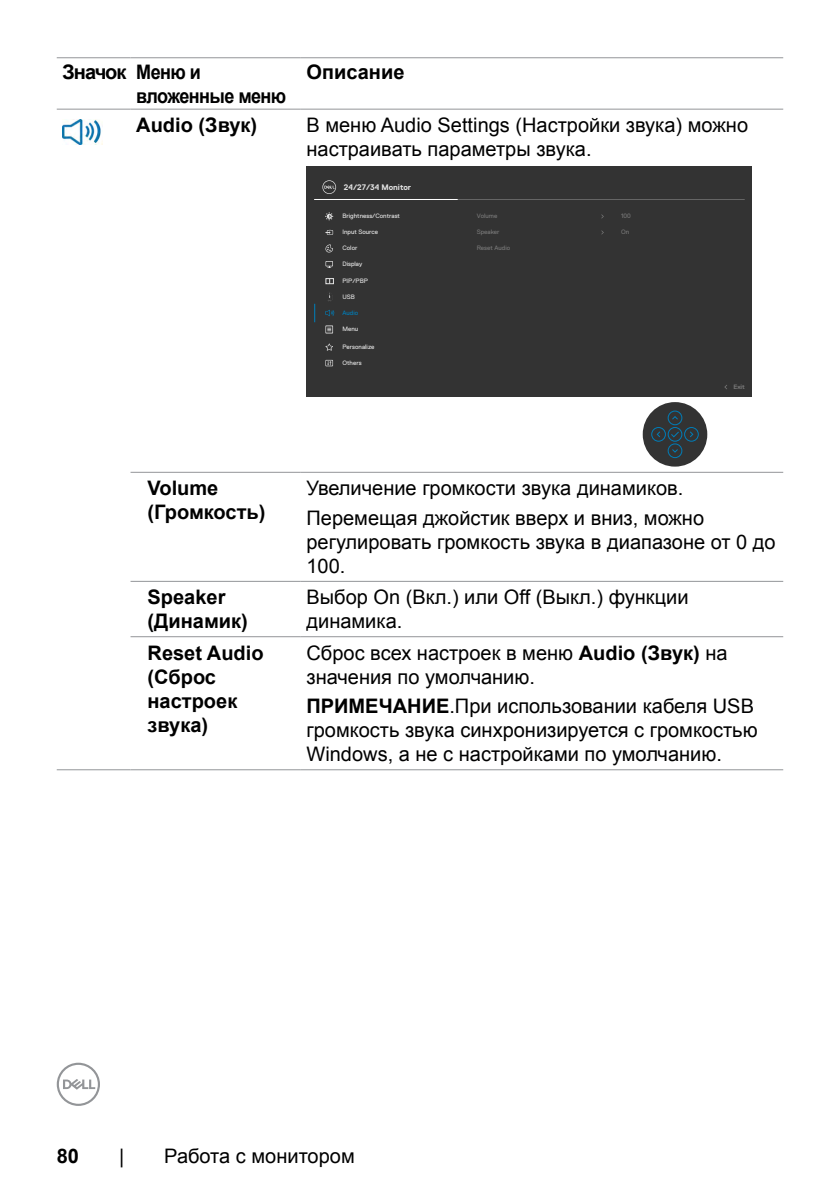
<style>
.page{position:relative;width:840px;height:1191px;background:#fff}
.page>*{position:absolute;margin:0;border:0;box-sizing:border-box;transform-origin:0 0}
.t1{font:20px/24px "Arial";color:#000}
.t2{font:700 20px/24px "Arial";color:#000}
.t3{font:700 20px/24px "Arial";letter-spacing:-.03em;color:#000}
.t4{font:700 8px "Dell Replica";color:#e4e4e4}
.t5{font:6.4px "Dell Replica";color:#e4e4e4}
.t6{font:6.4px "Dell Replica";color:#777}
.t7{font:6.4px "Dell Replica";color:#007db8}
.t8{font:700 6.4px "Dell Replica";color:#777}
.t9{font:6.4px "Dell Replica";color:#e3e3e3}
.s1{font-weight:700}
</style>
<div class="page">
<svg style="left:57px;top:1062px;width:43px;height:44px"></svg>
<hr style="left:57px;top:769px;width:73px;height:1px;background:#939598">
<hr style="left:130px;top:472px;width:170px;height:1px;background:#939598">
<hr style="left:300px;top:472px;width:482px;height:1px;background:#939598">
<hr style="left:130px;top:581px;width:170px;height:1px;background:#939598">
<hr style="left:300px;top:581px;width:482px;height:1px;background:#939598">
<hr style="left:130px;top:636px;width:170px;height:1px;background:#939598">
<hr style="left:300px;top:636px;width:482px;height:1px;background:#939598">
<hr style="left:130px;top:769px;width:170px;height:1px;background:#939598">
<hr style="left:300px;top:769px;width:482px;height:1px;background:#939598">
<hr style="left:57px;top:57px;width:73px;height:1px;background:#939598">
<hr style="left:130px;top:57px;width:170px;height:1px;background:#939598">
<hr style="left:300px;top:57px;width:482px;height:1px;background:#939598">
<hr style="left:57px;top:109px;width:73px;height:1px;background:#939598">
<hr style="left:130px;top:109px;width:170px;height:1px;background:#939598">
<hr style="left:300px;top:109px;width:482px;height:1px;background:#939598">
<img style="left:62px;top:119px;width:40px;height:26px">
<div style="left:306px;top:166px;width:446px;height:230px;background:#333"></div>
<div style="left:642px;top:402px;width:65px;height:64px;background:#333;border-radius:50%"></div>
<div style="left:667px;top:427px;width:14px;height:14px;border:1px solid #007db8;border-radius:50%"></div>
<div style="left:667px;top:443px;width:14px;height:15px;border:1px solid #007db8;border-radius:50%"></div>
<div style="left:667px;top:411px;width:14px;height:14px;border:1px solid #007db8;border-radius:50%"></div>
<div style="left:651px;top:427px;width:14px;height:14px;border:1px solid #007db8;border-radius:50%"></div>
<div style="left:684px;top:427px;width:14px;height:14px;border:1px solid #007db8;border-radius:50%"></div>
<svg style="left:672px;top:449px;width:6px;height:4px"></svg>
<svg style="left:672px;top:416px;width:6px;height:4px"></svg>
<svg style="left:690px;top:431px;width:3px;height:6px"></svg>
<svg style="left:656px;top:431px;width:4px;height:6px"></svg>
<svg style="left:669px;top:430px;width:10px;height:8px"></svg>
<hr style="left:314px;top:199px;width:430px;height:1px;background:#666">
<hr style="left:314px;top:199px;width:143px;height:1px;background:#fff">
<svg style="left:322px;top:180px;width:14px;height:14px"></svg>
<svg style="left:314px;top:304px;width:1px;height:18px"></svg>
<svg style="left:325px;top:230px;width:8px;height:5px"></svg>
<svg style="left:325px;top:244px;width:8px;height:9px"></svg>
<svg style="left:325px;top:212px;width:8px;height:8px"></svg>
<svg style="left:325px;top:261px;width:8px;height:5px"></svg>
<svg style="left:326px;top:262px;width:6px;height:6px"></svg>
<svg style="left:325px;top:278px;width:9px;height:6px"></svg>
<svg style="left:325px;top:343px;width:8px;height:8px"></svg>
<svg style="left:325px;top:360px;width:8px;height:6px"></svg>
<svg style="left:326px;top:360px;width:6px;height:6px"></svg>
<svg style="left:325px;top:325px;width:8px;height:8px"></svg>
<div style="left:326px;top:326px;width:6px;height:7px;background:#555"></div>
<svg style="left:327px;top:328px;width:4px;height:3px"></svg>
<svg style="left:325px;top:310px;width:9px;height:6px"></svg>
<p class="t3" style="left:136px;top:61px;width:151px;text-indent:-74px">Значок Меню и вложенные меню</p>
<p class="t2" style="left:306px;top:61px;width:99px">Описание</p>
<p class="t2" style="left:136px;top:114px;width:122px">Audio (Звук)</p>
<p class="t1" style="left:306px;top:114px;width:443px">В меню Audio Settings (Настройки звука) можно настраивать параметры звука.</p>
<p class="t4" style="left:343px;top:182px;width:69px">24/27/34 Monitor</p>
<p class="t5" style="left:342px;top:213px;width:59px">Brightness/Contrast</p>
<p class="t5" style="left:342px;top:229px;width:37px">Input Source</p>
<p class="t5" style="left:342px;top:245px;width:16px">Color</p>
<p class="t5" style="left:342px;top:261px;width:21px">Display</p>
<p class="t5" style="left:342px;top:277px;width:27px">PIP/PBP</p>
<p class="t9" style="left:342px;top:293px;width:14px">USB</p>
<p class="t7" style="left:342px;top:309px;width:17px">Audio</p>
<p class="t5" style="left:342px;top:326px;width:17px">Menu</p>
<p class="t5" style="left:342px;top:343px;width:33px">Personalize</p>
<p class="t5" style="left:342px;top:359px;width:21px">Others</p>
<p class="t6" style="left:476px;top:213px;width:22px">Volume</p>
<p class="t6" style="left:620px;top:213px;width:11px">100</p>
<p class="t6" style="left:476px;top:229px;width:24px">Speaker</p>
<p class="t6" style="left:620px;top:229px;width:10px">On</p>
<p class="t6" style="left:476px;top:245px;width:35px">Reset Audio</p>
<p class="t8" style="left:733px;top:383px;width:13px">Exit</p>
<p class="t2" style="left:147px;top:477px;width:119px">Volume (Громкость)</p>
<p class="t1" style="left:306px;top:473px;width:399px;line-height:29.6px">Увеличение громкости звука динамиков.<br>Перемещая джойстик вверх и вниз, можно</p>
<p class="t1" style="left:306px;top:530px;width:470px">регулировать громкость звука в диапазоне от 0 до<br>100.</p>
<p class="t2" style="left:147px;top:586px;width:102px">Speaker (Динамик)</p>
<p class="t1" style="left:306px;top:585px;width:383px">Выбор On (Вкл.) или Off (Выкл.) функции динамика.</p>
<p class="t2" style="left:147px;top:641px;width:117px">Reset Audio (Сброс настроек звука)</p>
<p class="t1" style="left:306px;top:640px;width:422px">Сброс всех настроек в меню <span class="s1">Audio (Звук)</span> на значения по умолчанию.</p>
<p class="t1" style="left:306px;top:694px;width:452px"><span class="s1">ПРИМЕЧАНИЕ</span>.При использовании кабеля USB громкость звука синхронизируется с громкостью<br>Windows, а не с настройками по умолчанию.</p>
<p class="t2" style="left:57px;top:1144px;width:24px">80</p>
<p class="t1" style="left:119px;top:1143px;width:7px">|</p>
<p class="t1" style="left:164px;top:1143px;width:192px">Работа с монитором</p>
</div>
